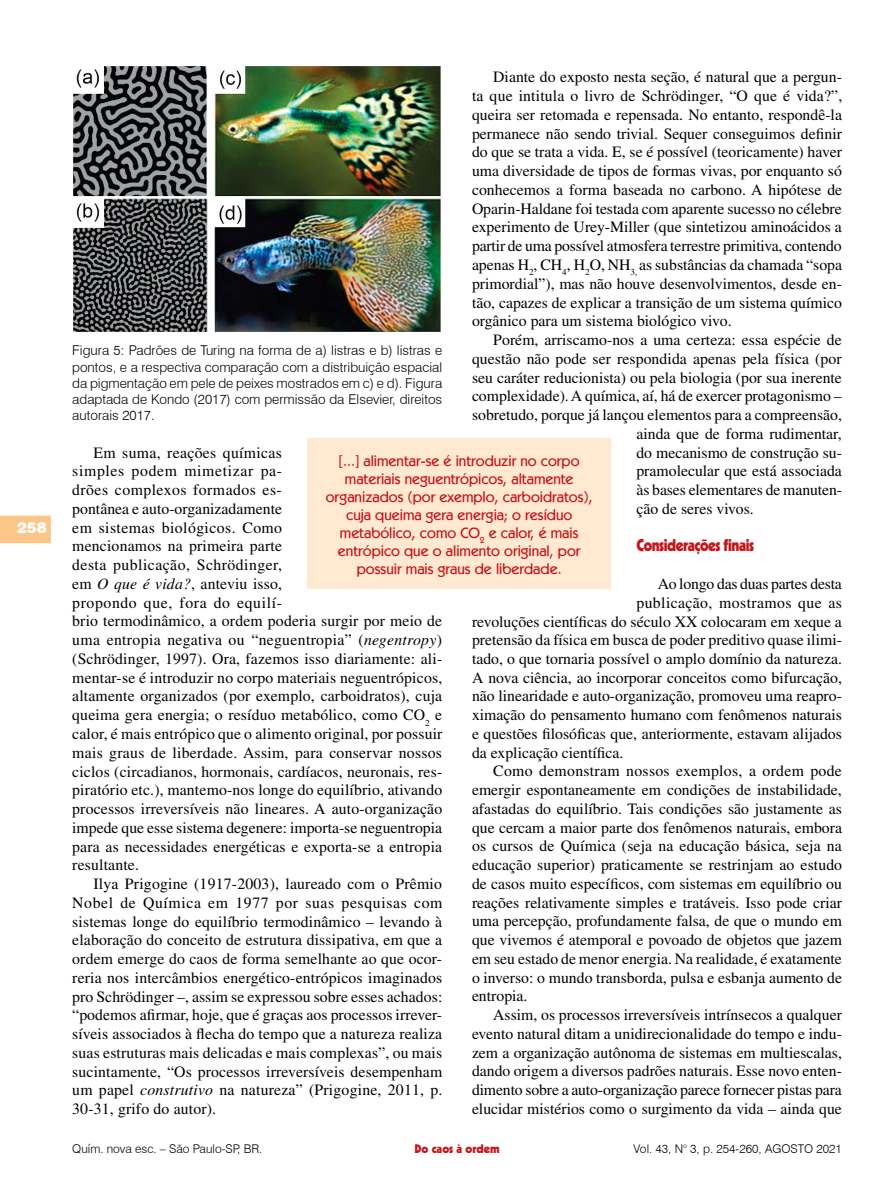
<style>
.page{position:relative;width:893px;height:1191px;background:#fff}
.page>*{position:absolute;margin:0;border:0;box-sizing:border-box;transform-origin:0 0}
.t1{font:900 16.5px "Kabel LT Std";letter-spacing:-.03em;color:#c4161c;scale:.9 1}
.t2{font:15.75px/18.8px "Times LT Std";color:#000;text-align:justify}
.t3{font:15.75px "Times LT Std";letter-spacing:.02em;color:#000}
.t4{font:15.75px "Times LT Std";letter-spacing:.025em;color:#000}
.t5{font:500 15px/18px "Kabel IT Cby BT";color:#c4161c;text-align:center}
.t6{font:900 15px "Swiss 721 BT";color:#fff}
.t7{font:300 13.5px/16.2px "Swiss 721 BT";color:#000;text-align:justify}
.t8{font:300 12px "Swiss 721 BT";color:#000}
.t9{font:900 12px "Kabel LT Std";color:#c4161c}
.s1{font-style:italic}
</style>
<div class="page">
<svg style="left:0;top:515px;width:51px;height:28px"></svg>
<img style="left:73px;top:66px;width:368px;height:266px">
<div style="left:308px;top:439px;width:303px;height:150px;background:#ffe9d0"></div>
<p class="t6" style="left:17px;top:518px;width:31px">258</p>
<p class="t2" style="left:472px;top:68px;width:372px;text-indent:21px">Diante do exposto nesta seção, é natural que a pergun&shy;ta que intitula o livro de Schrödinger, “O que é vida?”, queira ser retomada e repensada. No entanto, respondê-la permanece não sendo trivial. Sequer conseguimos definir do que se trata a vida. E, se é possível (teoricamente) haver uma diversidade de tipos de formas vivas, por enquanto só conhecemos a forma baseada no carbono. A hipótese de Oparin-Haldane foi testada com aparente sucesso no célebre experimento de Urey-Miller (que sintetizou aminoácidos a partir de uma possível atmosfera terrestre primitiva, contendo apenas H<sub>2</sub>, CH<sub>4</sub>, H<sub>2</sub>O, NH<sub>3,</sub> as substâncias da chamada “sopa primordial”), mas não houve desenvolvimentos, desde en&shy;tão, capazes de explicar a transição de um sistema químico orgânico para um sistema biológico vivo.</p>
<p class="t2" style="left:493px;top:330px;width:350px">Porém, arriscamo-nos a uma certeza: essa espécie de</p>
<p class="t2" style="left:472px;top:349px;width:371px">questão não pode ser respondida apenas pela física (por</p>
<p class="t2" style="left:472px;top:368px;width:371px">seu caráter reducionista) ou pela biologia (por sua inerente</p>
<p class="t2" style="left:472px;top:386px;width:371px">complexidade). A química, aí, há de exercer protagonismo –</p>
<p class="t2" style="left:472px;top:405px;width:371px">sobretudo, porque já lançou elementos para a compreensão,</p>
<p class="t2" style="left:636px;top:424px;width:207px">ainda que de forma rudimentar,</p>
<p class="t2" style="left:636px;top:443px;width:207px">do mecanismo de construção su-</p>
<p class="t2" style="left:636px;top:461px;width:207px">pramolecular que está associada</p>
<p class="t2" style="left:636px;top:480px;width:207px">às bases elementares de manuten-</p>
<p class="t2" style="left:636px;top:499px;width:119px">ção de seres vivos.</p>
<p class="t1" style="left:636px;top:535px;width:132px">Considerações finais</p>
<p class="t2" style="left:658px;top:574px;width:186px">Ao longo das duas partes desta</p>
<p class="t4" style="left:636px;top:593px;width:207px">publicação, mostramos que as</p>
<p class="t2" style="left:472px;top:612px;width:371px">revoluções científicas do século XX colocaram em xeque a</p>
<p class="t2" style="left:472px;top:630px;width:371px">pretensão da física em busca de poder preditivo quase ilimi-</p>
<p class="t2" style="left:472px;top:649px;width:371px">tado, o que tornaria possível o amplo domínio da natureza.</p>
<p class="t2" style="left:472px;top:668px;width:371px">A nova ciência, ao incorporar conceitos como bifurcação,</p>
<p class="t2" style="left:472px;top:687px;width:371px">não linearidade e auto-organização, promoveu uma reapro-</p>
<p class="t2" style="left:472px;top:705px;width:371px">ximação do pensamento humano com fenômenos naturais</p>
<p class="t2" style="left:472px;top:724px;width:371px">e questões filosóficas que, anteriormente, estavam alijados</p>
<p class="t2" style="left:472px;top:743px;width:153px">da explicação científica.</p>
<p class="t3" style="left:493px;top:762px;width:350px">Como demonstram nossos exemplos, a ordem pode</p>
<p class="t2" style="left:472px;top:780px;width:371px">emergir espontaneamente em condições de instabilidade,</p>
<p class="t2" style="left:472px;top:799px;width:371px">afastadas do equilíbrio. Tais condições são justamente as</p>
<p class="t2" style="left:472px;top:818px;width:371px">que cercam a maior parte dos fenômenos naturais, embora</p>
<p class="t2" style="left:472px;top:836px;width:371px">os cursos de Química (seja na educação básica, seja na</p>
<p class="t2" style="left:472px;top:855px;width:372px">educação superior) praticamente se restrinjam ao estudo</p>
<p class="t2" style="left:472px;top:874px;width:371px">de casos muito específicos, com sistemas em equilíbrio ou</p>
<p class="t2" style="left:472px;top:893px;width:371px">reações relativamente simples e tratáveis. Isso pode criar</p>
<p class="t2" style="left:472px;top:911px;width:371px">uma percepção, profundamente falsa, de que o mundo em</p>
<p class="t2" style="left:472px;top:930px;width:371px">que vivemos é atemporal e povoado de objetos que jazem</p>
<p class="t2" style="left:472px;top:949px;width:371px">em seu estado de menor energia. Na realidade, é exatamente</p>
<p class="t2" style="left:472px;top:968px;width:371px">o inverso: o mundo transborda, pulsa e esbanja aumento de</p>
<p class="t2" style="left:472px;top:986px;width:57px">entropia.</p>
<p class="t2" style="left:493px;top:1005px;width:350px">Assim, os processos irreversíveis intrínsecos a qualquer</p>
<p class="t2" style="left:472px;top:1024px;width:371px">evento natural ditam a unidirecionalidade do tempo e indu-</p>
<p class="t2" style="left:472px;top:1043px;width:371px">zem a organização autônoma de sistemas em multiescalas,</p>
<p class="t2" style="left:472px;top:1061px;width:371px">dando origem a diversos padrões naturais. Esse novo enten-</p>
<p class="t2" style="left:472px;top:1080px;width:371px">dimento sobre a auto-organização parece fornecer pistas para</p>
<p class="t2" style="left:472px;top:1099px;width:371px">elucidar mistérios como o surgimento da vida – ainda que</p>
<p class="t7" style="left:72px;top:342px;width:371px">Figura 5: Padrões de Turing na forma de a) listras e b) listras e pontos, e a respectiva comparação com a distribuição espacial da pigmentação em pele de peixes mostrados em c) e d). Figura adaptada de Kondo (2017) com permissão da Elsevier, direitos autorais 2017.</p>
<p class="t5" style="left:326px;top:451px;width:268px">[...] alimentar-se é introduzir no corpo materiais neguentrópicos, altamente organizados (por exemplo, carboidratos), cuja queima gera energia; o resíduo metabólico, como CO<sub>2</sub> e calor, é mais entrópico que o alimento original, por possuir mais graus de liberdade.</p>
<p class="t2" style="left:72px;top:443px;width:372px;text-align:left;text-indent:21px">Em suma, reações químicas<br>simples podem mimetizar pa-<br>drões complexos formados es-<br>pontânea e auto-organizadamente<br>em sistemas biológicos. Como<br>mencionamos na primeira parte<br>desta publicação, Schrödinger,<br>em <span class="s1">O que é vida?</span>, anteviu isso,<br>propondo que, fora do equilí-<br>brio termodinâmico, a ordem poderia surgir por meio de uma entropia negativa ou “neguentropia” (<span class="s1">negentropy</span>) (Schrödinger, 1997). Ora, fazemos isso diariamente: ali&shy;mentar-se é introduzir no corpo materiais neguentrópicos, altamente organizados (por exemplo, carboidratos), cuja queima gera energia; o resíduo metabólico, como CO<sub>2</sub> e calor, é mais entrópico que o alimento original, por possuir mais graus de liberdade. Assim, para conservar nossos ciclos (circadianos, hormonais, cardíacos, neuronais, res&shy;piratório etc.), mantemo-nos longe do equilíbrio, ativando processos irreversíveis não lineares. A auto-organização impede que esse sistema degenere: importa-se neguentropia para as necessidades energéticas e exporta-se a entropia resultante.</p>
<p class="t2" style="left:72px;top:874px;width:372px;text-indent:21px">Ilya Prigogine (1917-2003), laureado com o Prêmio Nobel de Química em 1977 por suas pesquisas com sistemas longe do equilíbrio termodinâmico – levando à elaboração do conceito de estrutura dissipativa, em que a ordem emerge do caos de forma semelhante ao que ocor&shy;reria nos intercâmbios energético-entrópicos imaginados pro Schrödinger –, assim se expressou sobre esses achados: “podemos afirmar, hoje, que é graças aos processos irrever&shy;síveis associados à flecha do tempo que a natureza realiza suas estruturas mais delicadas e mais complexas”, ou mais sucintamente, “Os processos irreversíveis desempenham um papel <span class="s1">construtivo</span> na natureza” (Prigogine, 2011, p.<br>30-31, grifo do autor).</p>
<p class="t8" style="left:72px;top:1141px;width:192px">Quím. nova esc. – São Paulo-SP, BR.</p>
<p class="t8" style="left:634px;top:1141px;width:210px">Vol. 43, N° 3, p. 254-260, AGOSTO 2021</p>
<p class="t9" style="left:415px;top:1141px;width:87px">Do caos à ordem</p>
</div>
